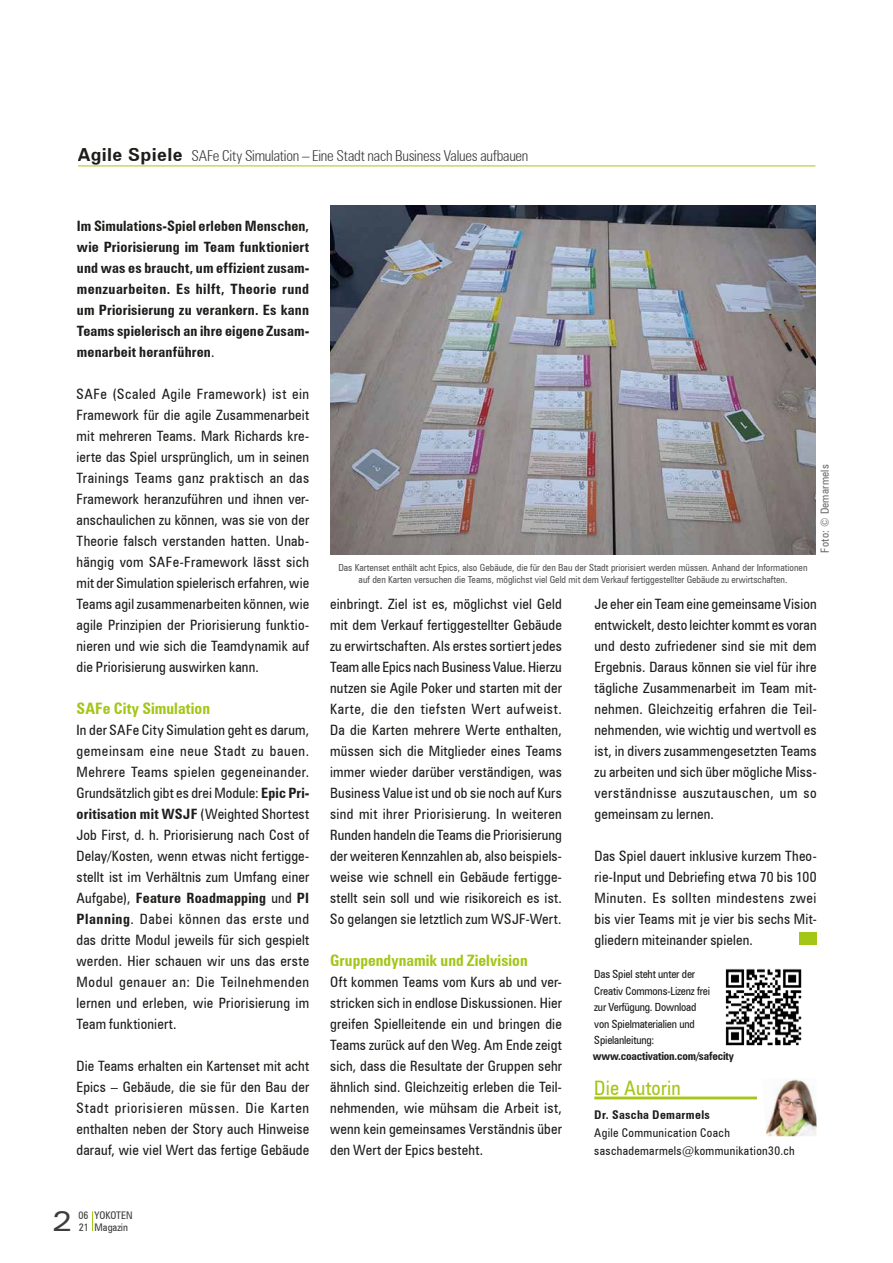
<style>
.page{position:relative;width:893px;height:1263px;background:#fff}
.page>*{position:absolute;margin:0;border:0;box-sizing:border-box;transform-origin:0 0}
.t1{font:expanded 27.75px "Zurich BT";color:#3d3d3c}
.t2{font:condensed 19.95px "Zurich BT";letter-spacing:.01em;color:#a3c617}
.t3{font:700 condensed 15.75px "Zurich BT";letter-spacing:.005em;color:#a3c617}
.t4{font:300 condensed 15px "Zurich BT";letter-spacing:-.015em;color:#3d3d3c}
.t5{font:condensed 14.25px/21px "Zurich BT";letter-spacing:.015em;color:#1d1d1b;text-align:justify}
.t6{font:700 condensed 14.25px/21px "Zurich BT";letter-spacing:.01em;color:#1d1d1b;text-align:justify}
.t7{font:condensed 12px/18px "Zurich BT";letter-spacing:.03em;color:#1d1d1b}
.t8{font:700 condensed 12px "Zurich BT";letter-spacing:.03em;color:#1d1d1b}
.t9{font:condensed 11.25px/16.5px "Zurich BT";letter-spacing:-.015em;color:#1d1d1b}
.t10{font:700 condensed 11.25px "Zurich BT";letter-spacing:-.015em;color:#1d1d1b}
.t11{font:condensed 11.25px "Zurich BT";letter-spacing:.02em;color:#70706f}
.t12{font:condensed 10.5px/12px "Zurich BT";color:#3d3d3c}
.t13{font:condensed 9.75px/11.7px "Zurich BT";color:#575756;text-align:center}
.s1{font-weight:700;font-stretch:normal;font-size:18px;color:#1d1d1b}
.s2{font-weight:400}
.s3{font-weight:700}
</style>
<div class="page">
<img style="left:330px;top:206px;width:486px;height:348px">
<div style="left:77px;top:147px;width:739px;height:21px;border:1px solid #fff"></div>
<svg style="left:799px;top:932px;width:17px;height:13px"></svg>
<hr style="left:594px;top:1096px;width:222px;height:3px;background:#a3c617">
<div style="left:757px;top:1078px;width:59px;height:58px;background:#fff"></div>
<img style="left:766px;top:1079px;width:50px;height:57px">
<img style="left:725px;top:969px;width:77px;height:77px">
<svg style="left:92px;top:1211px;width:1px;height:20px"></svg>
<p class="t4" style="left:78px;top:147px;width:452px"><span class="s1">Agile Spiele</span> SAFe City Simulation – Eine Stadt nach Business Values aufbauen</p>
<p class="t6" style="left:77px;top:215px;width:234px">Im Simulations-Spiel erleben Menschen, wie Priorisierung im Team funktioniert und was es braucht, um effizient zusam&shy;menzuarbeiten. Es hilft, Theorie rund um Priorisierung zu verankern. Es kann Teams spielerisch an ihre eigene Zusam&shy;menarbeit heranführen<span class="s2">.</span></p>
<p class="t5" style="left:77px;top:383px;width:234px">SAFe (Scaled Agile Framework) ist ein Framework für die agile Zusammenarbeit mit mehreren Teams. Mark Richards kre&shy;ierte das Spiel ursprünglich, um in seinen Trainings Teams ganz praktisch an das Framework heranzuführen und ihnen ver&shy;anschaulichen zu können, was sie von der Theorie falsch verstanden hatten. Unab&shy;hängig vom SAFe-Framework lässt sich mit der Simulation spielerisch erfahren, wie Teams agil zusammenarbeiten können, wie agile Prinzipien der Priorisierung funktio&shy;nieren und wie sich die Teamdynamik auf die Priorisierung auswirken kann.</p>
<p class="t3" style="left:77px;top:699px;width:135px">SAFe City Simulation</p>
<p class="t5" style="left:77px;top:719px;width:234px">In der SAFe City Simulation geht es darum, gemeinsam eine neue Stadt zu bauen.<br>Mehrere Teams spielen gegeneinander.<br>Grundsätzlich gibt es drei Module: <span class="s3">Epic Pri&shy;oritisation mit WSJF</span> (Weighted Shortest Job First, d. h. Priorisierung nach Cost of Delay/Kosten, wenn etwas nicht fertigge&shy;stellt ist im Verhältnis zum Umfang einer Aufgabe), <span class="s3">Feature Roadmapping</span> und <span class="s3">PI Planning</span>. Dabei können das erste und das dritte Modul jeweils für sich gespielt werden. Hier schauen wir uns das erste Modul genauer an: Die Teilnehmenden lernen und erleben, wie Priorisierung im Team funktioniert.</p>
<p class="t5" style="left:77px;top:1055px;width:234px">Die Teams erhalten ein Kartenset mit acht Epics – Gebäude, die sie für den Bau der Stadt priorisieren müssen. Die Karten enthalten neben der Story auch Hinweise darauf, wie viel Wert das fertige Gebäude</p>
<p class="t13" style="left:338px;top:562px;width:471px">Das Kartenset enthält acht Epics, also Gebäude, die für den Bau der Stadt priorisiert werden müssen. Anhand der Informationen auf den Karten versuchen die Teams, möglichst viel Geld mit dem Verkauf fertiggestellter Gebäude zu erwirtschaften.</p>
<p class="t11" style="left:818px;top:553px;width:90px;rotate:-90deg">Foto: © Demarmels</p>
<p class="t5" style="left:330px;top:593px;width:233px">einbringt. Ziel ist es, möglichst viel Geld mit dem Verkauf fertiggestellter Gebäude zu erwirtschaften. Als erstes sortiert jedes Team alle Epics nach Business Value. Hierzu nutzen sie Agile Poker und starten mit der Karte, die den tiefsten Wert aufweist.<br>Da die Karten mehrere Werte enthalten, müssen sich die Mitglieder eines Teams immer wieder darüber verständigen, was Business Value ist und ob sie noch auf Kurs sind mit ihrer Priorisierung. In weiteren Runden handeln die Teams die Priorisierung der weiteren Kennzahlen ab, also beispiels&shy;weise wie schnell ein Gebäude fertigge&shy;stellt sein soll und wie risikoreich es ist.<br>So gelangen sie letztlich zum WSJF-Wert.</p>
<p class="t3" style="left:330px;top:951px;width:199px">Gruppendynamik und Zielvision</p>
<p class="t5" style="left:330px;top:971px;width:233px">Oft kommen Teams vom Kurs ab und ver&shy;stricken sich in endlose Diskussionen. Hier greifen Spielleitende ein und bringen die Teams zurück auf den Weg. Am Ende zeigt sich, dass die Resultate der Gruppen sehr ähnlich sind. Gleichzeitig erleben die Teil&shy;nehmenden, wie mühsam die Arbeit ist, wenn kein gemeinsames Verständnis über den Wert der Epics besteht.</p>
<p class="t5" style="left:594px;top:593px;width:224px">Je eher ein Team eine gemeinsame Vision entwickelt, desto leichter kommt es voran und desto zufriedener sind sie mit dem Ergebnis. Daraus können sie viel für ihre tägliche Zusammenarbeit im Team mit&shy;nehmen. Gleichzeitig erfahren die Teil&shy;nehmenden, wie wichtig und wertvoll es ist, in divers zusammengesetzten Teams zu arbeiten und sich über mögliche Miss&shy;verständnisse auszutauschen, um so gemeinsam zu lernen.</p>
<p class="t5" style="left:594px;top:845px;width:224px">Das Spiel dauert inklusive kurzem Theo&shy;rie-Input und Debriefing etwa 70 bis 100<br>Minuten. Es sollten mindestens zwei bis vier Teams mit je vier bis sechs Mit&shy;gliedern miteinander spielen.</p>
<p class="t9" style="left:594px;top:966px;width:117px">Das Spiel steht unter der<br>Creativ Commons-Lizenz frei zur Verfügung. Download von Spielmaterialien und<br>Spielanleitung:</p>
<p class="t10" style="left:593px;top:1049px;width:142px">www.coactivation.com/safecity</p>
<h2 class="t2" style="left:594px;top:1076px;width:88px">Die Autorin</h2>
<p class="t8" style="left:594px;top:1107px;width:117px">Dr. Sascha Demarmels</p>
<p class="t7" style="left:594px;top:1123px;width:202px">Agile Communication Coach saschademarmels@kommunikation30.ch</p>
<h1 class="t1" style="left:52px;top:1205px;width:22px">2</h1>
<p class="t12" style="left:78px;top:1209px;width:12px">06<br>21</p>
<p class="t12" style="left:95px;top:1209px;width:39px">YOKOTEN</p>
<p class="t12" style="left:95px;top:1221px;width:35px">Magazin</p>
</div>
